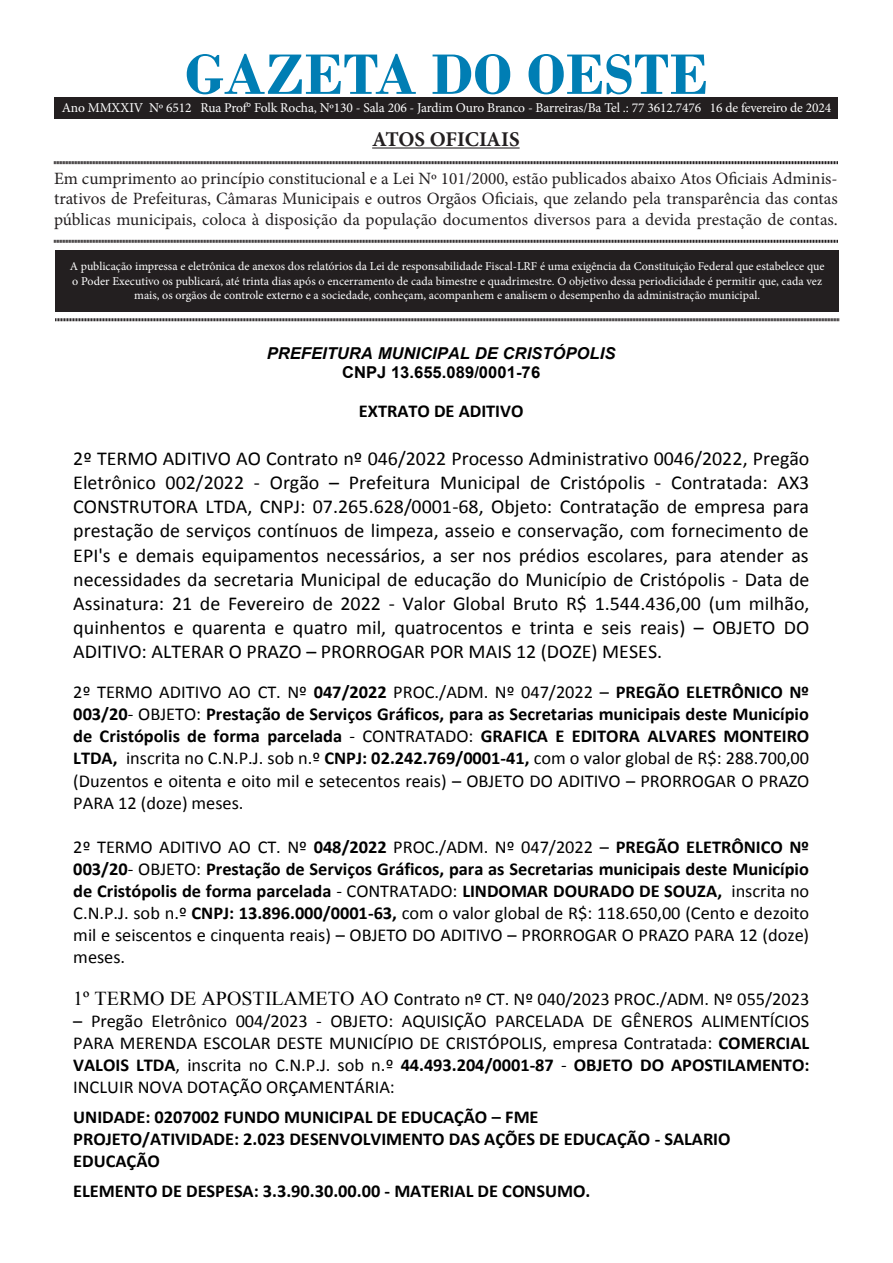
<style>
.page{position:relative;width:893px;height:1263px;background:#fff}
.page>*{position:absolute;margin:0;border:0;box-sizing:border-box;transform-origin:0 0}
.t1{font:700 60px "Bodoni";color:#007eb4}
.t2{font:700 21px "Minion Pro";letter-spacing:-.005em;color:#231f20}
.t3{font:19.65px/24px "Calibri";color:#000;text-align:justify}
.t4{font:18.15px/22px "Calibri";color:#000;text-align:justify}
.t5{font:700 18.15px/22px "Calibri";color:#000}
.t6{font:17.25px/20.7px "Minion Pro";color:#231f20;text-align:justify}
.t7{font:italic 700 16.35px/18.8px "Arial";color:#000;text-align:center}
.t8{font:13.5px "Minion Pro";letter-spacing:-.01em;color:#fff}
.t9{font:12px/14.4px "Minion Pro";color:#fff;text-align:center}
.s1{font-style:normal}
.s2{font-weight:700}
.s3{font-family:"Times New Roman";font-size:19.65px}
</style>
<div class="page">
<div style="left:55px;top:250px;width:784px;height:61px;background:#231f20"></div>
<hr style="left:372px;top:147px;width:148px;height:2px;background:#231f20">
<svg style="left:54px;top:161px;width:784px;height:4px;background:#908e8e"></svg>
<svg style="left:54px;top:239px;width:784px;height:4px;background:#908e8e"></svg>
<svg style="left:55px;top:318px;width:784px;height:4px;background:#908e8e"></svg>
<div style="left:54px;top:98px;width:784px;height:20px;background:#231f20"></div>
<p class="t1" style="left:185px;top:39px;width:525px">GAZETA DO OESTE</p>
<p class="t2" style="left:372px;top:124px;width:149px">ATOS OFICIAIS</p>
<p class="t6" style="left:54px;top:168px;width:785px">Em cumprimento ao princípio constitucional e a Lei Nº 101/2000, estão publicados abaixo Atos Oficiais Adminis&shy;trativos de Prefeituras, Câmaras Municipais e outros Orgãos Oficiais, que zelando pela transparência das contas públicas municipais, coloca à disposição da população documentos diversos para a devida prestação de contas.</p>
<p class="t9" style="left:70px;top:259px;width:756px">A publicação impressa e eletrônica de anexos dos relatórios da Lei de responsabilidade Fiscal-LRF é uma exigência da Constituição Federal que estabelece que o Poder Executivo os publicará, até trinta dias após o encerramento de cada bimestre e quadrimestre. O objetivo dessa periodicidade é permitir que, cada vez mais, os orgãos de controle externo e a sociedade, conheçam, acompanhem e analisem o desempenho da administração municipal.</p>
<p class="t8" style="left:62px;top:98px;width:771px">Ano MMXXIV Nº 6512 Rua Prof° Folk Rocha, Nº130 - Sala 206 - Jardim Ouro Branco - Barreiras/Ba Tel .: 77 3612.7476 16 de fevereiro de 2024</p>
<p class="t7" style="left:267px;top:344px;width:350px">PREFEITURA MUNICIPAL DE CRISTÓPOLIS<br><span class="s1">CNPJ 13.655.089/0001-76</span></p>
<p class="t5" style="left:359px;top:400px;width:166px">EXTRATO DE ADITIVO</p>
<p class="t3" style="left:73px;top:447px;width:738px">2º TERMO ADITIVO AO Contrato nº 046/2022 Processo Administrativo 0046/2022, Pregão Eletrônico 002/2022 - Orgão – Prefeitura Municipal de Cristópolis - Contratada: AX3<br>CONSTRUTORA LTDA, CNPJ: 07.265.628/0001-68, Objeto: Contratação de empresa para prestação de serviços contínuos de limpeza, asseio e conservação, com fornecimento de EPI's e demais equipamentos necessários, a ser nos prédios escolares, para atender as necessidades da secretaria Municipal de educação do Município de Cristópolis - Data de Assinatura: 21 de Fevereiro de 2022 - Valor Global Bruto R$ 1.544.436,00 (um milhão, quinhentos e quarenta e quatro mil, quatrocentos e trinta e seis reais) – OBJETO DO ADITIVO: ALTERAR O PRAZO – PRORROGAR POR MAIS 12 (DOZE) MESES.</p>
<p class="t4" style="left:73px;top:681px;width:738px">2º TERMO ADITIVO AO CT. Nº <span class="s2">047/2022</span> PROC./ADM. Nº 047/2022 – <span class="s2">PREGÃO ELETRÔNICO Nº 003/20</span>- OBJETO: <span class="s2">Prestação de Serviços Gráficos, para as Secretarias municipais deste Município de Cristópolis de forma parcelada</span> - CONTRATADO: <span class="s2">GRAFICA E EDITORA ALVARES MONTEIRO LTDA,</span> inscrita no C.N.P.J. sob n.º <span class="s2">CNPJ: 02.242.769/0001-41,</span> com o valor global de R$: 288.700,00 (Duzentos e oitenta e oito mil e setecentos reais) – OBJETO DO ADITIVO – PRORROGAR O PRAZO PARA 12 (doze) meses.</p>
<p class="t4" style="left:73px;top:835px;width:737px">2º TERMO ADITIVO AO CT. Nº <span class="s2">048/2022</span> PROC./ADM. Nº 047/2022 – <span class="s2">PREGÃO ELETRÔNICO Nº 003/20</span>- OBJETO: <span class="s2">Prestação de Serviços Gráficos, para as Secretarias municipais deste Município de Cristópolis de forma parcelada</span> - CONTRATADO: <span class="s2">LINDOMAR DOURADO DE SOUZA,</span> inscrita no C.N.P.J. sob n.º <span class="s2">CNPJ: 13.896.000/0001-63,</span> com o valor global de R$: 118.650,00 (Cento e dezoito mil e seiscentos e cinquenta reais) – OBJETO DO ADITIVO – PRORROGAR O PRAZO PARA 12 (doze) meses.</p>
<p class="t4" style="left:73px;top:988px;width:738px"><span class="s3">1º TERMO DE APOSTILAMETO AO</span> Contrato nº CT. Nº 040/2023 PROC./ADM. Nº 055/2023</p>
<p class="t4" style="left:73px;top:1010px;width:738px">– Pregão Eletrônico 004/2023 - OBJETO: AQUISIÇÃO PARCELADA DE GÊNEROS ALIMENTÍCIOS PARA MERENDA ESCOLAR DESTE MUNICÍPIO DE CRISTÓPOLIS, empresa Contratada: <span class="s2">COMERCIAL VALOIS LTDA</span>, inscrita no C.N.P.J. sob n.º <span class="s2">44.493.204/0001-87</span> - <span class="s2">OBJETO DO APOSTILAMENTO:<br></span>INCLUIR NOVA DOTAÇÃO ORÇAMENTÁRIA:</p>
<p class="t5" style="left:73px;top:1106px;width:659px">UNIDADE: 0207002 FUNDO MUNICIPAL DE EDUCAÇÃO – FME<br>PROJETO/ATIVIDADE: 2.023 DESENVOLVIMENTO DAS AÇÕES DE EDUCAÇÃO - SALARIO<br>EDUCAÇÃO</p>
<p class="t5" style="left:73px;top:1180px;width:519px">ELEMENTO DE DESPESA: 3.3.90.30.00.00 - MATERIAL DE CONSUMO.</p>
</div>
